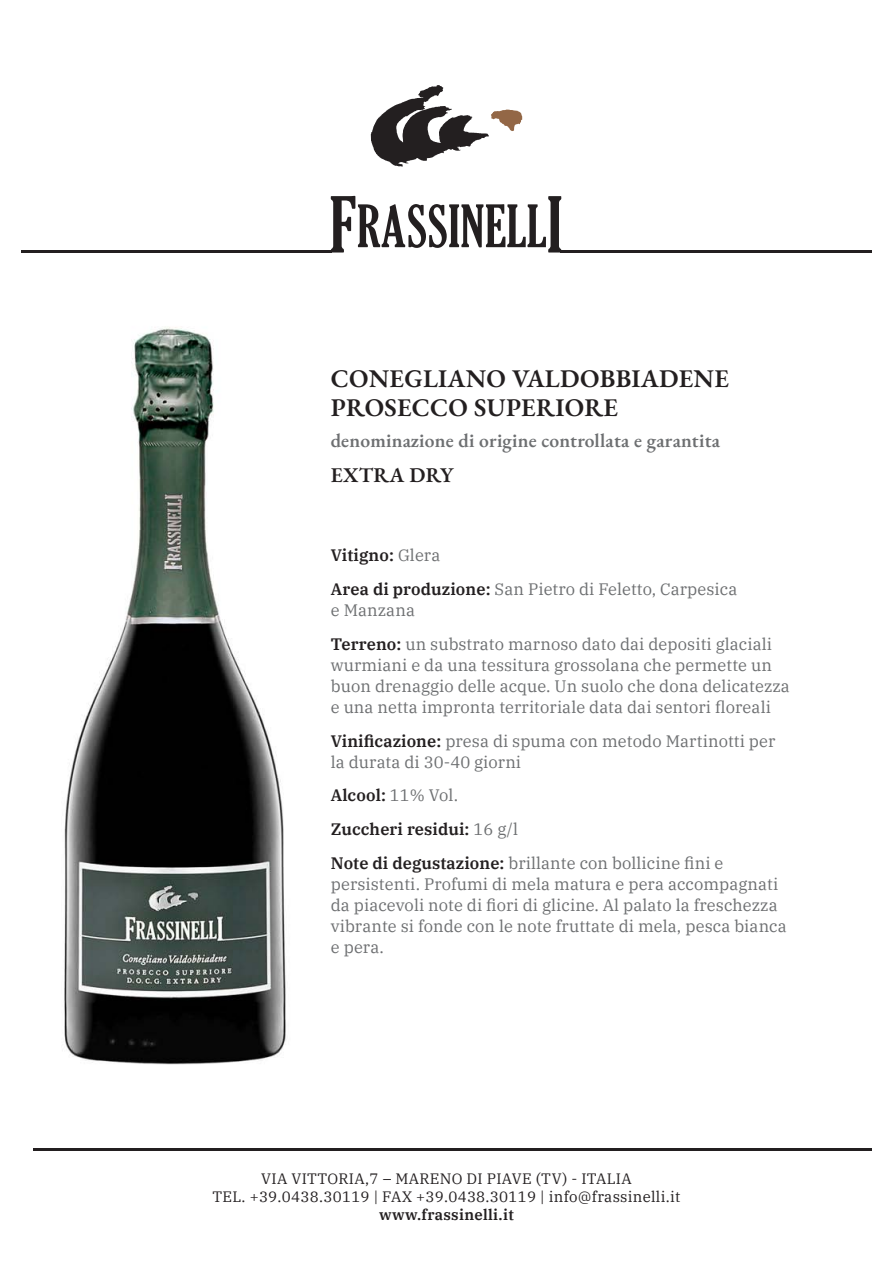
<style>
.page{position:relative;width:893px;height:1263px;background:#fff}
.page>*{position:absolute;margin:0;border:0;box-sizing:border-box;transform-origin:0 0}
.t1{font:600 25.5px/28.5px "EB Garamond";letter-spacing:.01em;color:#231f20}
.t2{font:600 21px "EB Garamond";letter-spacing:.01em;color:#231f20}
.t3{font:600 19.5px "EB Garamond";letter-spacing:.01em;color:#6d6f71}
.t4{font:16.5px/21px "IBM Plex Serif";letter-spacing:.005em;color:#6d6f71}
.t5{font:600 16.5px/33.8px "IBM Plex Serif";letter-spacing:.005em;color:#231f20}
.t6{font:15px/18px "IBM Plex Serif";letter-spacing:.02em;color:#231f20;text-align:center}
.t7{font:600 15px "IBM Plex Serif";letter-spacing:.02em;color:#231f20}
.s1{font-weight:600;color:#231f20}
.s2{font-weight:400;color:#6d6f71}
</style>
<div class="page">
<hr style="left:21px;top:250px;width:311px;height:2px;background:#231f20">
<hr style="left:560px;top:250px;width:312px;height:2px;background:#231f20">
<svg style="left:331px;top:196px;width:230px;height:56px"></svg>
<svg style="left:371px;top:85px;width:151px;height:82px"></svg>
<hr style="left:33px;top:1148px;width:839px;height:2px;background:#231f20">
<img style="left:64px;top:327px;width:222px;height:738px">
<h1 class="t1" style="left:331px;top:364px;width:400px">CONEGLIANO VALDOBBIADENE<br>PROSECCO SUPERIORE</h1>
<p class="t3" style="left:331px;top:428px;width:391px">denominazione di origine controllata e garantita</p>
<p class="t2" style="left:331px;top:462px;width:124px">EXTRA DRY</p>
<p class="t4" style="left:331px;top:537px;width:408px;line-height:33.8px"><span class="s1">Vitigno:</span> Glera<br><span class="s1">Area di produzione:</span> San Pietro di Feletto, Carpesica</p>
<p class="t4" style="left:331px;top:592px;width:443px;line-height:33.8px">e Manzana<br><span class="s1">Terreno:</span> un substrato marnoso dato dai depositi glaciali</p>
<p class="t4" style="left:331px;top:653px;width:461px">wurmiani e da una tessitura grossolana che permette un buon drenaggio delle acque. Un suolo che dona delicatezza e una netta impronta territoriale data dai sentori floreali</p>
<p class="t4" style="left:331px;top:729px;width:446px"><span class="s1">Vinificazione:</span> presa di spuma con metodo Martinotti per la durata di 30-40 giorni</p>
<p class="t5" style="left:331px;top:777px;width:394px">Alcool: <span class="s2">11% Vol.<br></span>Zuccheri residui: <span class="s2">16 g/l<br></span>Note di degustazione: <span class="s2">brillante con bollicine fini e</span></p>
<p class="t4" style="left:331px;top:872px;width:457px">persistenti. Profumi di mela matura e pera accompagnati da piacevoli note di fiori di glicine. Al palato la freschezza vibrante si fonde con le note fruttate di mela, pesca bianca e pera.</p>
<p class="t6" style="left:212px;top:1169px;width:470px">VIA VITTORIA,7 – MARENO DI PIAVE (TV) - ITALIA<br>TEL. +39.0438.30119 | FAX +39.0438.30119 | info@frassinelli.it</p>
<p class="t7" style="left:379px;top:1203px;width:136px">www.frassinelli.it</p>
</div>
